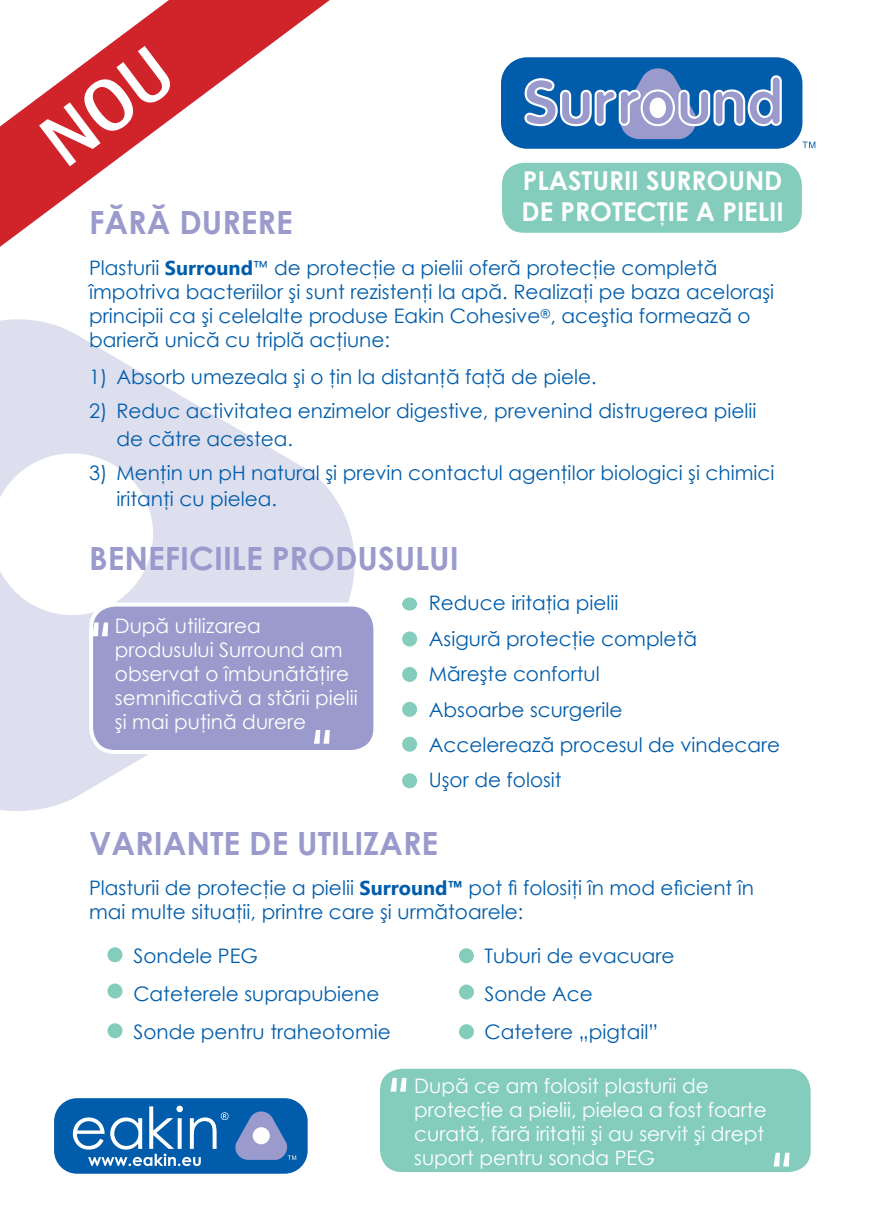
<style>
.page{position:relative;width:874px;height:1225px;background:#fff}
.page>*{position:absolute;margin:0;border:0;box-sizing:border-box;transform-origin:0 0}
.t1{font:64px "Agfa Rotis Sans Serif";color:#fff}
.t2{font:700 32px "Century Gothic";color:#9a9bcc}
.t3{font:700 26px/31.2px "Century Gothic";color:#fff}
.t4{font:20px/24px "Century Gothic";color:#015dab}
.t5{font:20px/24px "Century Gothic";color:#fff}
.s1{font-family:"Segoe UI";font-weight:700}
.s2{font-family:"Segoe UI"}
.s3{font-family:"Agfa Rotis Sans Serif"}
</style>
<div class="page">
<svg style="left:0;top:319px;width:355px;height:492px;fill:#dddeee"></svg>
<svg style="left:0;top:442px;width:164px;height:184px"></svg>
<svg style="left:0;top:0;width:330px;height:247px"></svg>
<div style="left:401px;top:596px;width:17px;height:15px;background:#84cdbc;border-radius:50%"></div>
<div style="left:400px;top:595px;width:19px;height:17px;border:2px solid #fff;border-radius:50%"></div>
<div style="left:401px;top:630px;width:17px;height:17px;background:#84cdbc;border-radius:50%"></div>
<div style="left:400px;top:629px;width:19px;height:19px;border:2px solid #fff;border-radius:50%"></div>
<div style="left:401px;top:666px;width:17px;height:17px;background:#84cdbc;border-radius:50%"></div>
<div style="left:400px;top:665px;width:19px;height:19px;border:2px solid #fff;border-radius:50%"></div>
<div style="left:401px;top:701px;width:17px;height:17px;background:#84cdbc;border-radius:50%"></div>
<div style="left:400px;top:700px;width:19px;height:19px;border:2px solid #fff;border-radius:50%"></div>
<div style="left:401px;top:735px;width:17px;height:17px;background:#84cdbc;border-radius:50%"></div>
<div style="left:400px;top:734px;width:19px;height:19px;border:2px solid #fff;border-radius:50%"></div>
<div style="left:401px;top:772px;width:17px;height:17px;background:#84cdbc;border-radius:50%"></div>
<div style="left:400px;top:771px;width:19px;height:19px;border:2px solid #fff;border-radius:50%"></div>
<div style="left:106px;top:946px;width:17px;height:17px;background:#84cdbc;border-radius:50%"></div>
<div style="left:105px;top:945px;width:19px;height:19px;border:2px solid #fff;border-radius:50%"></div>
<div style="left:106px;top:982px;width:17px;height:17px;background:#84cdbc;border-radius:50%"></div>
<div style="left:105px;top:981px;width:19px;height:19px;border:2px solid #fff;border-radius:50%"></div>
<div style="left:106px;top:1022px;width:17px;height:17px;background:#84cdbc;border-radius:50%"></div>
<div style="left:105px;top:1021px;width:19px;height:19px;border:2px solid #fff;border-radius:50%"></div>
<svg style="left:802px;top:142px;width:12px;height:6px"></svg>
<div style="left:499px;top:56px;width:304px;height:94px;background:#015dab;border-radius:28px"></div>
<div style="left:497px;top:54px;width:308px;height:98px;border:3px solid #fff;border-radius:28px"></div>
<svg style="left:524px;top:68px;width:258px;height:71px"></svg>
<div style="left:499px;top:161px;width:304px;height:74px;background:#84cdbc;border-radius:24px"></div>
<div style="left:497px;top:159px;width:308px;height:78px;border:4px solid #fff;border-radius:24px"></div>
<div style="left:457px;top:947px;width:17px;height:17px;background:#84cdbc;border-radius:50%"></div>
<div style="left:456px;top:946px;width:19px;height:19px;border:2px solid #fff;border-radius:50%"></div>
<div style="left:457px;top:983px;width:17px;height:17px;background:#84cdbc;border-radius:50%"></div>
<div style="left:456px;top:982px;width:19px;height:19px;border:2px solid #fff;border-radius:50%"></div>
<div style="left:457px;top:1023px;width:17px;height:17px;background:#84cdbc;border-radius:50%"></div>
<div style="left:456px;top:1022px;width:19px;height:19px;border:2px solid #fff;border-radius:50%"></div>
<div style="left:378px;top:1066px;width:434px;height:108px;background:#84cdbc;border-radius:24px"></div>
<div style="left:376px;top:1064px;width:438px;height:112px;border:4px solid #fff;border-radius:24px"></div>
<div style="left:91px;top:604px;width:284px;height:148px;background:#9a9bcc;border-radius:24px"></div>
<div style="left:89px;top:602px;width:288px;height:152px;border:4px solid #fff;border-radius:24px"></div>
<div style="left:51px;top:1095px;width:259px;height:81px;border:6px solid #fff;border-radius:23px"></div>
<div style="left:54px;top:1098px;width:253px;height:75px;background:#015dab;border-radius:23px"></div>
<svg style="left:73px;top:1105px;width:223px;height:61px"></svg>
<svg style="left:39px;top:46px;width:137px;height:120px"></svg>
<p class="t3" style="left:521px;top:163px;width:264px">PLASTURII SURROUND<br>DE PROTECŢIE A PIELII</p>
<p class="t2" style="left:89px;top:198px;width:205px">FĂRĂ DURERE</p>
<p class="t4" style="left:89px;top:255px;width:686px">Plasturii <span class="s1">Surround</span><span class="s2">™</span> de protecţie a pielii oferă protecţie completă împotriva bacteriilor şi sunt rezistenţi la apă. Realizaţi pe baza aceloraşi principii ca şi celelalte produse Eakin Cohesive<span class="s3">®</span>, aceştia formează o barieră unică cu triplă acţiune:</p>
<p class="t4" style="left:89px;top:364px;width:509px">1) Absorb umezeala şi o ţin la distanţă faţă de piele.</p>
<p class="t4" style="left:116px;top:396px;width:641px;line-height:28px;text-indent:-27px">2) Reduc activitatea enzimelor digestive, prevenind distrugerea pielii de către acestea.</p>
<p class="t4" style="left:116px;top:459px;width:659px;line-height:26px;text-indent:-27px">3) Menţin un pH natural şi previn contactul agenţilor biologici şi chimici iritanţi cu pielea.</p>
<p class="t2" style="left:89px;top:534px;width:371px">BENEFICIILE PRODUSULUI</p>
<p class="t5" style="left:115px;top:613px;width:244px">După utilizarea produsului Surround am observat o îmbunătăţire semnificativă a stării pielii şi mai puţină durere</p>
<p class="t1" style="left:89px;top:607px;width:24px">“</p>
<p class="t1" style="left:310px;top:714px;width:24px">“</p>
<p class="t4" style="left:428px;top:591px;width:191px">Reduce iritaţia pielii</p>
<p class="t4" style="left:428px;top:626px;width:270px">Asigură protecţie completă</p>
<p class="t4" style="left:428px;top:661px;width:172px">Măreşte confortul</p>
<p class="t4" style="left:428px;top:697px;width:195px">Absoarbe scurgerile</p>
<p class="t4" style="left:428px;top:732px;width:353px">Accelerează procesul de vindecare</p>
<p class="t4" style="left:428px;top:767px;width:134px">Uşor de folosit</p>
<p class="t2" style="left:89px;top:819px;width:350px">VARIANTE DE UTILIZARE</p>
<p class="t4" style="left:89px;top:875px;width:666px">Plasturii de protecţie a pielii <span class="s1">Surround™</span> pot fi folosiţi în mod eficient în mai multe situaţii, printre care şi următoarele:</p>
<p class="t4" style="left:133px;top:943px;width:126px">Sondele PEG</p>
<p class="t4" style="left:133px;top:981px;width:247px">Cateterele suprapubiene</p>
<p class="t4" style="left:133px;top:1019px;width:259px">Sonde pentru traheotomie</p>
<p class="t4" style="left:484px;top:943px;width:191px">Tuburi de evacuare</p>
<p class="t4" style="left:484px;top:981px;width:110px">Sonde Ace</p>
<p class="t4" style="left:484px;top:1019px;width:175px">Catetere „pigtail”</p>
<p class="t1" style="left:387px;top:1062px;width:24px">“</p>
<p class="t5" style="left:414px;top:1073px;width:354px">După ce am folosit plasturii de protecţie a pielii, pielea a fost foarte curată, fără iritaţii şi au servit şi drept suport pentru sonda PEG</p>
<p class="t1" style="left:770px;top:1137px;width:24px">“</p>
</div>
